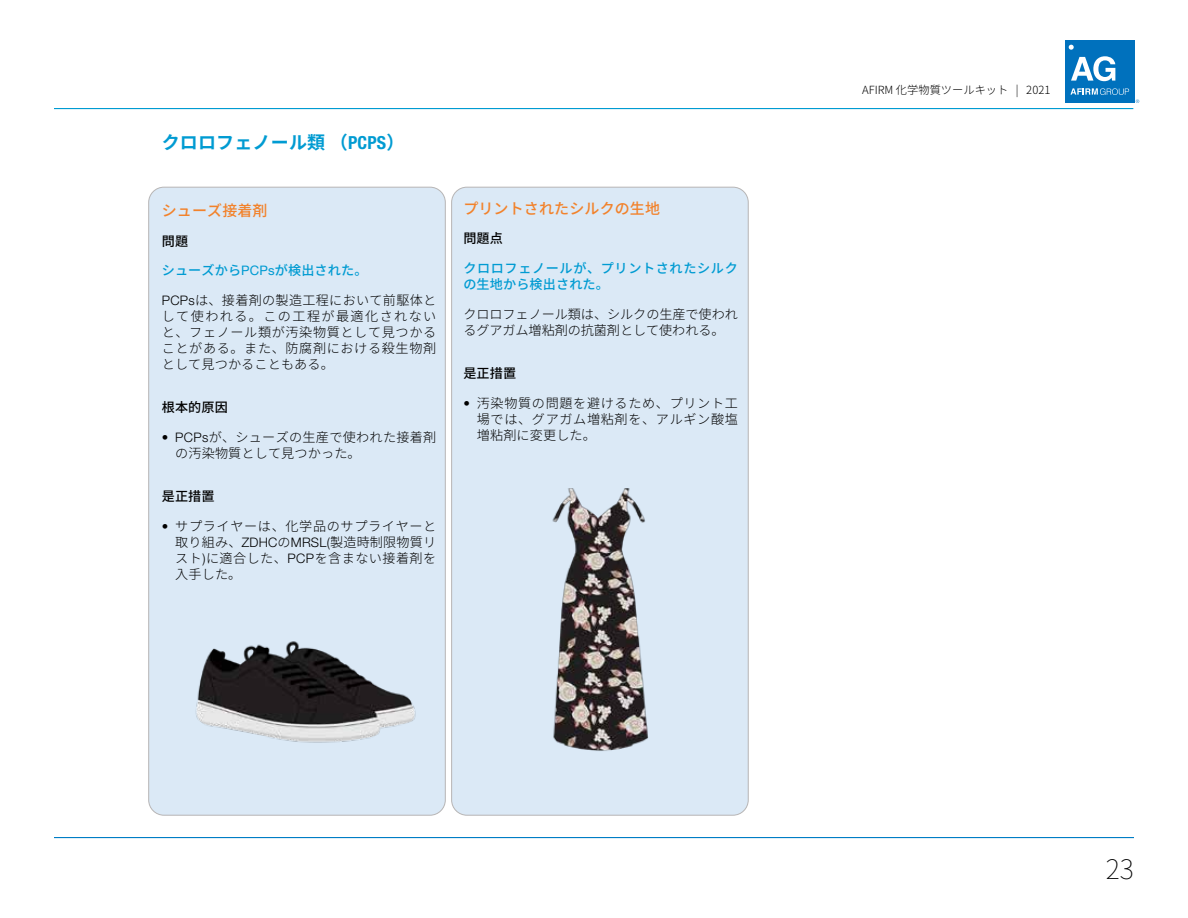
<style>
.page{position:relative;width:1188px;height:918px;background:#fff}
.page>*{position:absolute;margin:0;border:0;box-sizing:border-box;transform-origin:0 0}
.t1{font:200 27px "Source Han Sans";color:#000}
.t2{font:700 18px "Source Han Sans";letter-spacing:.01em;color:#009bd2}
.t3{font:500 15px "Source Han Sans";letter-spacing:.01em;color:#f2822b}
.t4{font:300 13.2px/16.2px "Source Han Sans";letter-spacing:.02em;color:#000;text-align:justify}
.t5{font:300 13.2px/16.2px "Source Han Sans";letter-spacing:-.005em;color:#000}
.t6{font:500 13.2px/16.2px "Source Han Sans";letter-spacing:.05em;color:#009bd2}
.t7{font:500 13.2px "Source Han Sans";letter-spacing:.01em;color:#000}
.t8{font:500 13.2px "Source Han Sans";letter-spacing:.01em;color:#009bd2}
.t9{font:300 11.25px "Source Han Sans";color:#000}
.s1{font-family:"Helvetica Neue LT Std";font-stretch:condensed}
.s2{font-family:"Helvetica Neue LT Std";font-weight:400}
.s3{font-family:"Helvetica Neue LT Std"}
</style>
<div class="page">
<div style="left:1065px;top:40px;width:69px;height:63px;background:#0071bd"></div>
<svg style="left:1069px;top:45px;width:5px;height:5px"></svg>
<svg style="left:1071px;top:56px;width:44px;height:25px"></svg>
<svg style="left:1070px;top:88px;width:59px;height:7px"></svg>
<hr style="left:54px;top:837px;width:1080px;height:1px;background:#007dc5">
<hr style="left:54px;top:108px;width:1079px;height:1px;background:#009bd2">
<div style="left:149px;top:187px;width:296px;height:628px;background:#dbe9f6;border-radius:15px"></div>
<div style="left:452px;top:187px;width:296px;height:628px;background:#dbe9f6;border-radius:15px"></div>
<img style="left:195px;top:641px;width:221px;height:102px">
<img style="left:552px;top:488px;width:97px;height:263px">
<h2 class="t2" style="left:162px;top:133px;width:244px">クロロフェノール類（<span class="s1">PCPS</span>）</h2>
<p class="t3" style="left:162px;top:202px;width:107px">シューズ接着剤</p>
<p class="t7" style="left:162px;top:233px;width:28px">問題</p>
<p class="t8" style="left:162px;top:263px;width:207px">シューズから<span class="s2">PCPs</span>が検出された。</p>
<p class="t4" style="left:162px;top:292px;width:276px"><span class="s3">PCPs</span>は、接着剤の製造工程において前駆体として使われる。この工程が最適化されないと、フェノール類が汚染物質として見つかることがある。また、防腐剤における殺生物剤として見つかることもある。</p>
<p class="t7" style="left:162px;top:400px;width:68px">根本的原因</p>
<p class="t4" style="left:175px;top:429px;width:263px;text-indent:-14px"><span class="s3">• PCPs</span>が、シューズの生産で使われた接着剤の汚染物質として見つかった。</p>
<p class="t7" style="left:162px;top:489px;width:54px">是正措置</p>
<p class="t4" style="left:175px;top:518px;width:263px;text-indent:-14px"><span class="s3">•</span> サプライヤーは、化学品のサプライヤーと取り組み、<span class="s3">ZDHC</span>の<span class="s3">MRSL(</span>製造時制限物質リスト<span class="s3">)</span>に適合した、<span class="s3">PCP</span>を含まない接着剤を入手した。</p>
<p class="t3" style="left:463px;top:200px;width:198px">プリントされたシルクの生地</p>
<p class="t7" style="left:463px;top:231px;width:41px">問題点</p>
<p class="t6" style="left:463px;top:260px;width:276px">クロロフェノールが、プリントされたシルクの生地から検出された。</p>
<p class="t5" style="left:463px;top:306px;width:276px">クロロフェノール類は、シルクの生産で使われるグアガム増粘剤の抗菌剤として使われる。</p>
<p class="t7" style="left:463px;top:366px;width:54px">是正措置</p>
<p class="t4" style="left:477px;top:395px;width:263px;text-indent:-14px"><span class="s3">•</span> 汚染物質の問題を避けるため、プリント工場では、グアガム増粘剤を、アルギン酸塩増粘剤に変更した。</p>
<p class="t9" style="left:862px;top:83px;width:190px">AFIRM 化学物質ツールキット | 2021</p>
<h1 class="t1" style="left:1106px;top:854px;width:30px">23</h1>
</div>
